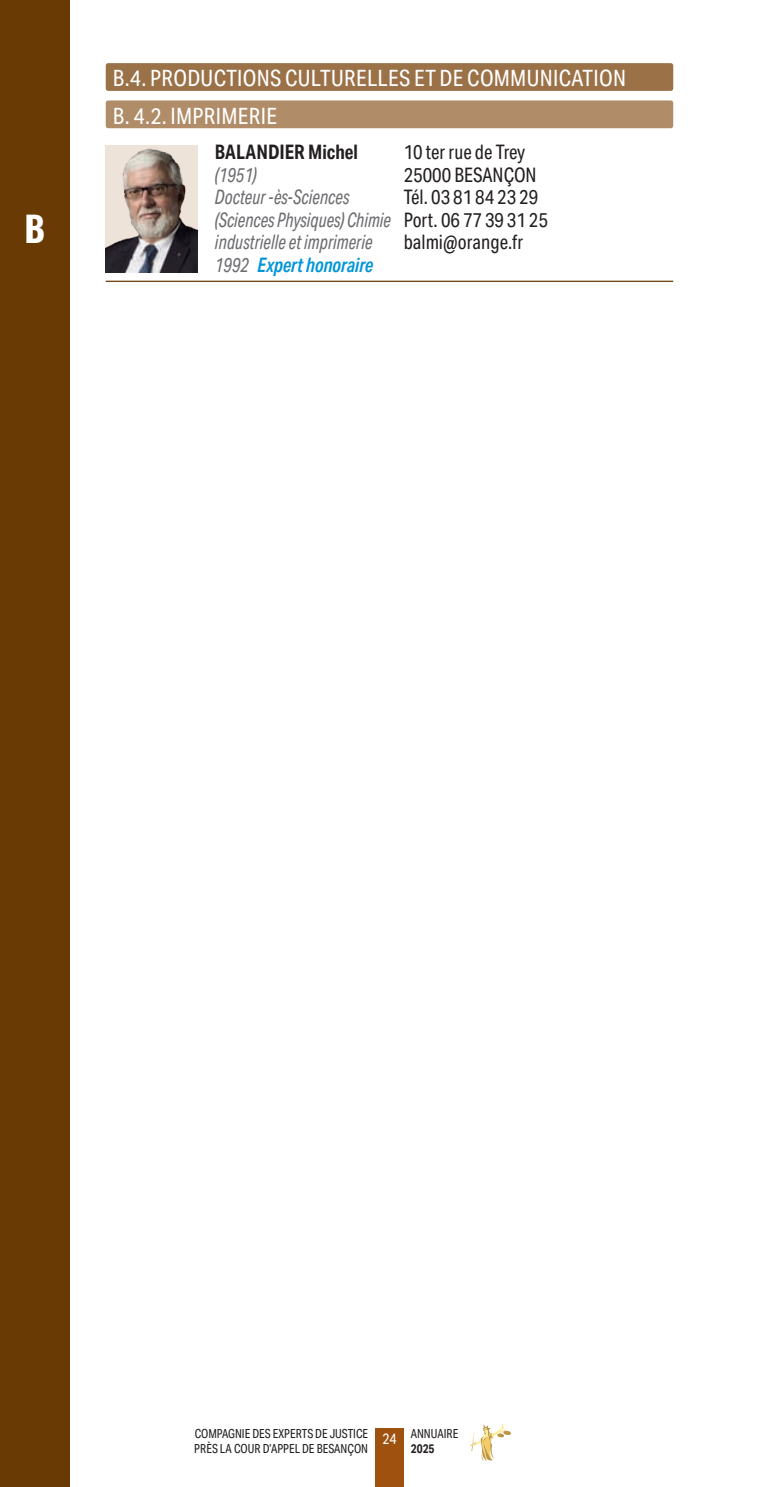
<style>
.page{position:relative;width:779px;height:1487px;background:#fff}
.page>*{position:absolute;margin:0;border:0;box-sizing:border-box;transform-origin:0 0}
.t1{font:700 35px "Oswald";color:#fff}
.A_suite{font:22.5px "Aktiv Grotesk Cd";letter-spacing:.015em;color:#fff}
.A_suite_2{font:22.5px "Aktiv Grotesk Cd";letter-spacing:.01em;color:#fff}
.Paragraphe_expert{font:italic 20px/22.5px "Aktiv Grotesk Cd";color:#6c6d70;scale:.85 1}
.t2{font:20px/22.5px "Aktiv Grotesk Cd";color:#231f20;scale:.95 1}
.Paragraphe_expert-2{font:italic 600 20px "Aktiv Grotesk Cd";color:#0095d9;scale:.9 1}
.Paragraphe_expert-3{font:700 20px "Aktiv Grotesk Cd";color:#231f20;scale:.95 1}
.t3{font:15px "Aktiv Grotesk Cd";color:#fff;scale:.95 1}
.t4{font:12.5px/15px "Aktiv Grotesk Cd";color:#231f20;scale:.95 1}
.t5{font:700 12.5px "Aktiv Grotesk Cd";color:#231f20;scale:.95 1}
.s1{font-weight:400;color:#6c6d70}
</style>
<div class="page">
<div style="left:0;top:0;width:70px;height:1487px;background:#693a03"></div>
<div style="left:375px;top:1428px;width:28px;height:59px;background:#9f5210"></div>
<div style="left:503px;top:1430px;width:8px;height:5px;background:#ba9643;border-radius:50%"></div>
<svg style="left:470px;top:1424px;width:35px;height:37px"></svg>
<img style="left:106px;top:147px;width:92px;height:125px">
<hr style="left:106px;top:281px;width:567px;height:1px;background:#693a03">
<div style="left:106px;top:100px;width:567px;height:28px;background:#b08c68;border-radius:2px"></div>
<div style="left:106px;top:63px;width:567px;height:28px;background:#9b7148;border-radius:2px"></div>
<h1 class="t1" style="left:24px;top:211px;width:22px">B</h1>
<p class="A_suite" style="left:113px;top:65px;width:514px">B.4. PRODUCTIONS CULTURELLES ET DE COMMUNICATION</p>
<p class="A_suite_2" style="left:113px;top:103px;width:166px">B. 4.2. IMPRIMERIE</p>
<p class="Paragraphe_expert-3" style="left:215px;top:141px;width:152px">BALANDIER Michel</p>
<p class="Paragraphe_expert" style="left:215px;top:163px;width:51px">(1951)</p>
<p class="Paragraphe_expert" style="left:215px;top:186px;width:208px">Docteur -ès-Sciences (Sciences Physiques) Chimie industrielle et imprimerie</p>
<p class="Paragraphe_expert-2" style="left:215px;top:253px;width:177px"><span class="s1">1992</span> Expert honoraire</p>
<p class="t2" style="left:403px;top:141px;width:153px">10 ter rue de Trey<br>25000 BESANÇON<br>Tél. 03 81 84 23 29<br>Port. 06 77 39 31 25 balmi@orange.fr</p>
<p class="t4" style="left:194px;top:1426px;width:184px">COMPAGNIE DES EXPERTS DE JUSTICE<br>PRÈS LA COUR D’APPEL DE BESANÇON</p>
<p class="t3" style="left:382px;top:1430px;width:16px">24</p>
<p class="t4" style="left:410px;top:1426px;width:52px">ANNUAIRE</p>
<p class="t5" style="left:410px;top:1442px;width:26px">2025</p>
</div>
